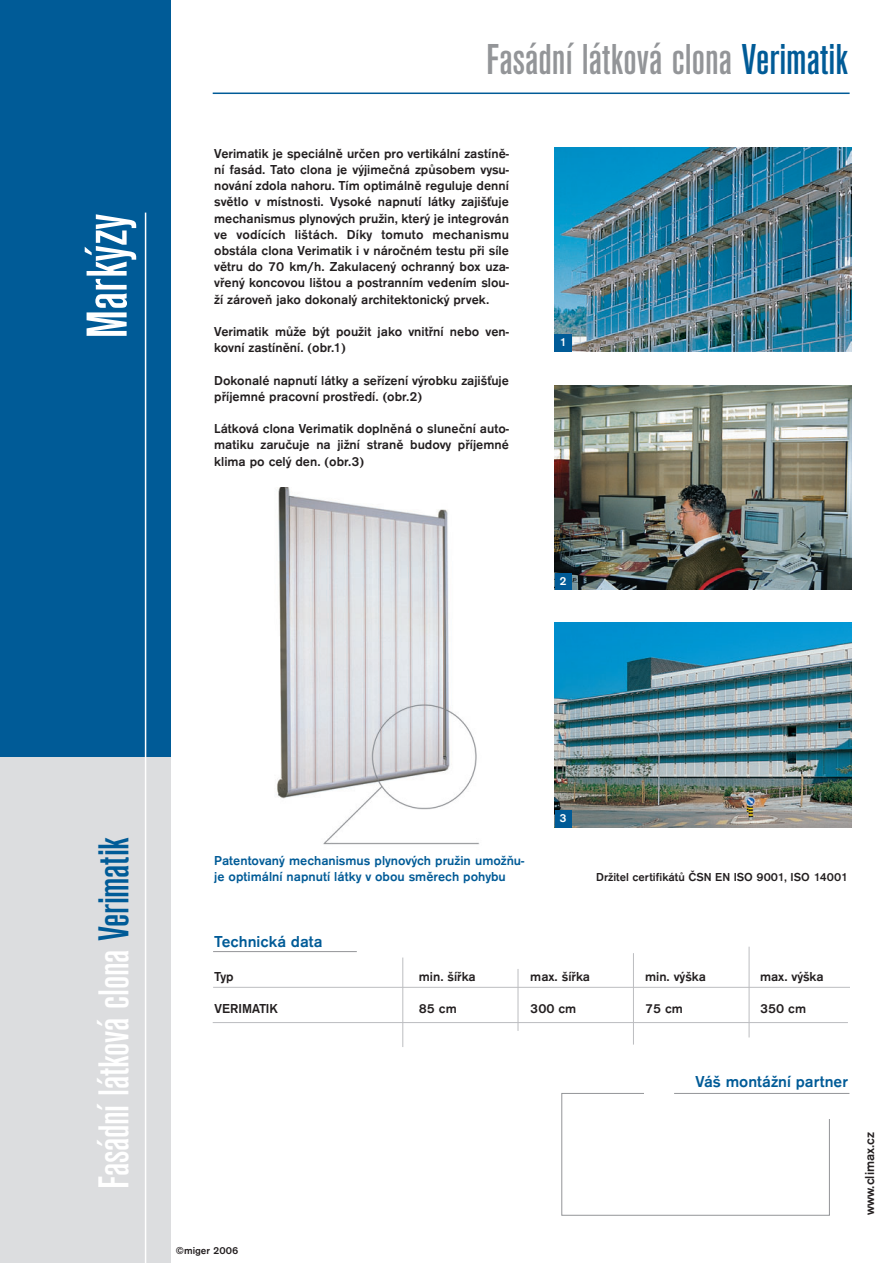
<style>
.page{position:relative;width:893px;height:1263px;background:#fff}
.page>*{position:absolute;margin:0;border:0;box-sizing:border-box;transform-origin:0 0}
.t1{font:500 condensed 60px "Accius TCE";color:#fff}
.t2{font:500 condensed 45px "Accius TCE";letter-spacing:-.005em;color:#fff}
.t3{font:500 condensed 45px "Accius TCE";color:#939598}
.t4{font:500 16.5px "Accius TCE";color:#005b97}
.t5{font:500 13.5px/16.2px "Accius TCE";color:#231f20;text-align:justify}
.t6{font:500 13.5px/16.2px "Accius TCE";color:#005b97}
.t7{font:500 12px "Accius TCE";color:#231f20}
.t8{font:500 12px "Accius TCE";color:#fff}
.t9{font:500 10.5px "Accius TCE";color:#231f20}
.s1{color:#005b97}
</style>
<div class="page">
<div style="left:0;top:0;width:170px;height:1263px;background:#dcdddf"></div>
<div style="left:0;top:0;width:170px;height:757px;background:#005b97"></div>
<hr style="left:145px;top:213px;width:1px;height:1050px;background:#fff">
<hr style="left:213px;top:93px;width:636px;height:1px;background:#005b97">
<div style="left:561px;top:1093px;width:268px;height:122px;border:1px solid #939598"></div>
<div style="left:643px;top:1075px;width:206px;height:43px;background:#fff"></div>
<hr style="left:674px;top:1093px;width:175px;height:1px;background:#939598">
<img style="left:555px;top:147px;width:296px;height:204px">
<div style="left:554px;top:334px;width:17px;height:17px;background:#005b97"></div>
<img style="left:555px;top:386px;width:296px;height:204px">
<div style="left:555px;top:573px;width:16px;height:17px;background:#005b97"></div>
<img style="left:555px;top:623px;width:296px;height:204px">
<div style="left:555px;top:810px;width:16px;height:17px;background:#005b97"></div>
<hr style="left:213px;top:987px;width:637px;height:1px;background:#bcbdc0">
<hr style="left:213px;top:1022px;width:634px;height:1px;background:#bcbdc0">
<hr style="left:402px;top:958px;width:1px;height:89px;background:#bcbdc0">
<hr style="left:517px;top:969px;width:1px;height:62px;background:#bcbdc0">
<hr style="left:633px;top:953px;width:1px;height:92px;background:#bcbdc0">
<hr style="left:213px;top:951px;width:144px;height:1px;background:#939598">
<hr style="left:748px;top:947px;width:1px;height:90px;background:#bcbdc0">
<img style="left:276px;top:487px;width:204px;height:358px">
<h1 class="t1" style="left:87px;top:339px;width:126px;rotate:-90deg">Markýzy</h1>
<h2 class="t3" style="left:486px;top:45px;width:363px">Fasádní látková clona <span class="s1">Verimatik</span></h2>
<p class="t5" style="left:214px;top:146px;width:296px">Verimatik je speciálně určen pro vertikální zastíně&shy;ní fasád. Tato clona je výjimečná způsobem vysu&shy;nování zdola nahoru. Tím optimálně reguluje denní světlo v místnosti. Vysoké napnutí látky zajišťuje mechanismus plynových pružin, který je integrován ve vodících lištách. Díky tomuto mechanismu obstála clona Verimatik i v náročném testu při síle větru do 70 km/h. Zakulacený ochranný box uza&shy;vřený koncovou lištou a postranním vedením slou&shy;ží zároveň jako dokonalý architektonický prvek.</p>
<p class="t5" style="left:214px;top:325px;width:296px">Verimatik může být použit jako vnitřní nebo ven&shy;kovní zastínění. (obr.1)</p>
<p class="t5" style="left:214px;top:373px;width:296px">Dokonalé napnutí látky a seřízení výrobku zajišťuje příjemné pracovní prostředí. (obr.2)</p>
<p class="t5" style="left:214px;top:422px;width:296px">Látková clona Verimatik doplněná o sluneční auto&shy;matiku zaručuje na jižní straně budovy příjemné klima po celý den. (obr.3)</p>
<p class="t8" style="left:559px;top:339px;width:9px">1</p>
<p class="t8" style="left:559px;top:577px;width:9px">2</p>
<h2 class="t2" style="left:99px;top:1189px;width:353px;rotate:-90deg">Fasádní látková clona <span class="s1">Verimatik</span></h2>
<p class="t6" style="left:214px;top:854px;width:311px">Patentovaný mechanismus plynových pružin umožňu&shy;je optimální napnutí látky v obou směrech pohybu</p>
<p class="t8" style="left:559px;top:814px;width:9px">3</p>
<p class="t7" style="left:596px;top:873px;width:253px">Držitel certifikátů ČSN EN ISO 9001, ISO 14001</p>
<p class="t4" style="left:214px;top:936px;width:109px">Technická data</p>
<p class="t5" style="left:214px;top:970px;width:21px">Typ</p>
<p class="t5" style="left:419px;top:970px;width:58px">min. šířka</p>
<p class="t5" style="left:530px;top:970px;width:61px">max. šířka</p>
<p class="t5" style="left:645px;top:970px;width:62px">min. výška</p>
<p class="t5" style="left:760px;top:970px;width:65px">max. výška</p>
<p class="t5" style="left:214px;top:1002px;width:65px">VERIMATIK</p>
<p class="t5" style="left:419px;top:1002px;width:39px">85 cm</p>
<p class="t5" style="left:530px;top:1002px;width:48px">300 cm</p>
<p class="t5" style="left:645px;top:1002px;width:39px">75 cm</p>
<p class="t5" style="left:760px;top:1002px;width:48px">350 cm</p>
<p class="t9" style="left:176px;top:1247px;width:64px">©miger 2006</p>
<p class="t4" style="left:695px;top:1077px;width:154px">Váš montážní partner</p>
<p class="t5" style="left:862px;top:1215px;width:85px;rotate:-90deg">www.climax.cz</p>
</div>
